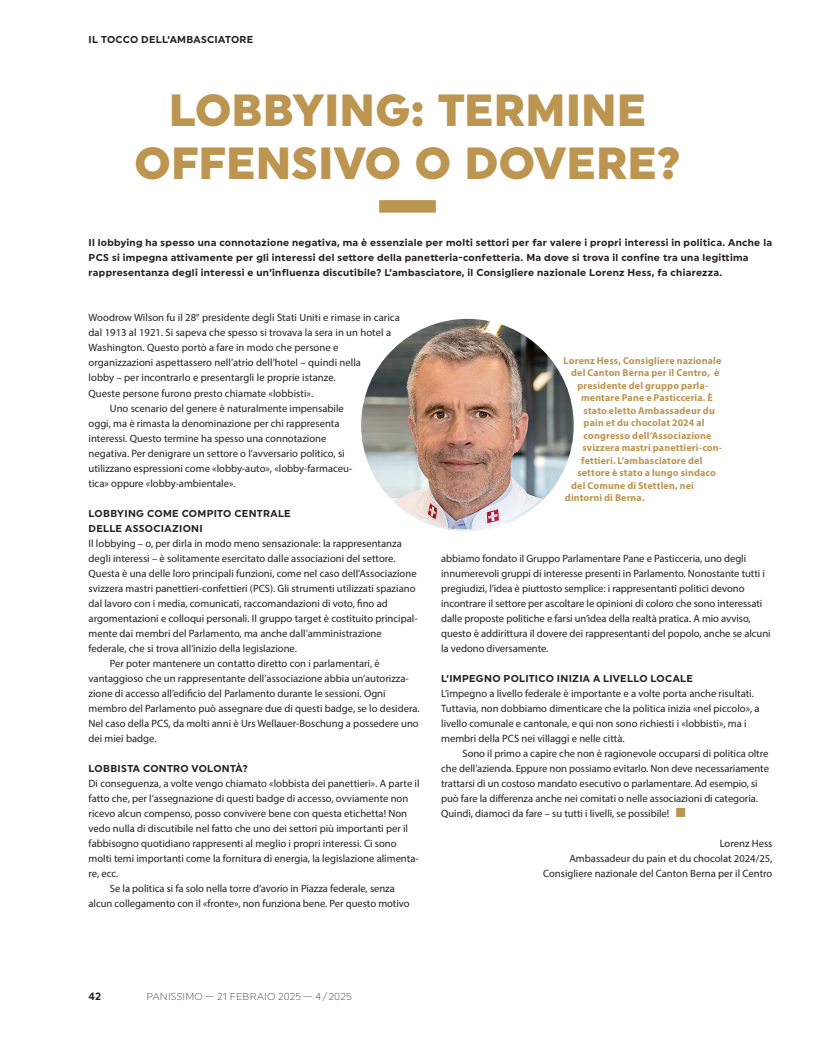
<style>
.page{position:relative;width:815px;height:1053px;background:#fff}
.page>*{position:absolute;margin:0;border:0;box-sizing:border-box;transform-origin:0 0}
.D_37___TITEL_GOLD_MIT_STREICH{font:900 45px/52.5px "Uniform";color:#bc9551;text-align:center}
.D_08___GT_mit_EINZUG{font:10.62px/15px "Myriad Pro";letter-spacing:-.005em;color:#231f20}
.D_07___GT_ohne_EINZUG{font:10.62px/15px "Myriad Pro";color:#231f20}
.D_39___AUTOR_SPEZIALE_SEITE{font:10.62px/15px "Myriad Pro";color:#231f20;text-align:right}
.t1{font:700 10.62px "Uniform";color:#231f20}
.D_38___LEAD_SPEZIALE_SEITE{font:700 10px/15px "Uniform";letter-spacing:.025em;color:#231f20}
.t2{font:700 10px "Myriad Pro";letter-spacing:.015em;color:#bc9551}
.D_06___ZWICHENTITEL{font:700 10px/15px "Uniform";letter-spacing:.03em;color:#231f20}
.t3{font:300 10px "Uniform";letter-spacing:.015em;color:#231f20}
.D_35___SEITENRUBRIK_G{font:700 10px "Uniform";letter-spacing:.025em;color:#231f20}
.s1{color:#bc9551}
</style>
<div class="page">
<div style="left:379px;top:200px;width:57px;height:13px;background:#bc9551"></div>
<img style="left:361px;top:319px;width:213px;height:212px;border-radius:106px">
<p class="D_35___SEITENRUBRIK_G" style="left:89px;top:33px;width:166px">IL TOCCO DELL’AMBASCIATORE</p>
<p class="D_37___TITEL_GOLD_MIT_STREICH" style="left:134px;top:84px;width:548px">LOBBYING: TERMINE<br>OFFENSIVO O DOVERE?</p>
<p class="D_38___LEAD_SPEZIALE_SEITE" style="left:89px;top:235px;width:685px">Il lobbying ha spesso una connotazione negativa, ma è essenziale per molti settori per far valere i propri interessi in politica. Anche la<br>PCS si impegna attivamente per gli interessi del settore della panetteria-confetteria. Ma dove si trova il confine tra una legittima rappresentanza degli interessi e un’influenza discutibile? L’ambasciatore, il Consigliere nazionale Lorenz Hess, fa chiarezza.</p>
<p class="D_07___GT_ohne_EINZUG" style="left:89px;top:310px;width:313px">Woodrow Wilson fu il 28° presidente degli Stati Uniti e rimase in carica dal 1913 al 1921. Si sapeva che spesso si trovava la sera in un hotel a Washington. Questo portò a fare in modo che persone e organizzazioni aspettassero nell’atrio dell’hotel – quindi nella<br>lobby – per incontrarlo e presentargli le proprie istanze.<br>Queste persone furono presto chiamate «lobbisti».</p>
<p class="D_08___GT_mit_EINZUG" style="left:89px;top:400px;width:265px;text-indent:21px">Uno scenario del genere è naturalmente impensabile oggi, ma è rimasta la denominazione per chi rappresenta interessi. Questo termine ha spesso una connotazione negativa. Per denigrare un settore o l’avversario politico, si utilizzano espressioni come «lobby-auto», «lobby-farmaceu&shy;tica» oppure «lobby-ambientale».</p>
<p class="D_06___ZWICHENTITEL" style="left:89px;top:505px;width:204px">LOBBYING COME COMPITO CENTRALE<br>DELLE ASSOCIAZIONI</p>
<p class="D_07___GT_ohne_EINZUG" style="left:89px;top:535px;width:331px">Il lobbying – o, per dirla in modo meno sensazionale: la rappresentanza degli interessi – è solitamente esercitato dalle associazioni del settore.<br>Questa è una delle loro principali funzioni, come nel caso dell’Associazione svizzera mastri panettieri-confettieri (PCS). Gli strumenti utilizzati spaziano dal lavoro con i media, comunicati, raccomandazioni di voto, fino ad argomentazioni e colloqui personali. Il gruppo target è costituito principal&shy;mente dai membri del Parlamento, ma anche dall’amministrazione federale, che si trova all’inizio della legislazione.</p>
<p class="D_08___GT_mit_EINZUG" style="left:89px;top:655px;width:333px;text-indent:21px">Per poter mantenere un contatto diretto con i parlamentari, è vantaggioso che un rappresentante dell’associazione abbia un’autorizza&shy;zione di accesso all’edificio del Parlamento durante le sessioni. Ogni membro del Parlamento può assegnare due di questi badge, se lo desidera.<br>Nel caso della PCS, da molti anni è Urs Wellauer-Boschung a possedere uno dei miei badge.</p>
<p class="D_06___ZWICHENTITEL" style="left:89px;top:760px;width:161px">LOBBISTA CONTRO VOLONTÀ?</p>
<p class="D_07___GT_ohne_EINZUG" style="left:89px;top:775px;width:332px">Di conseguenza, a volte vengo chiamato «lobbista dei panettieri». A parte il fatto che, per l’assegnazione di questi badge di accesso, ovviamente non ricevo alcun compenso, posso convivere bene con questa etichetta! Non vedo nulla di discutibile nel fatto che uno dei settori più importanti per il fabbisogno quotidiano rappresenti al meglio i propri interessi. Ci sono molti temi importanti come la fornitura di energia, la legislazione alimenta&shy;re, ecc.</p>
<p class="D_08___GT_mit_EINZUG" style="left:89px;top:880px;width:323px;text-indent:21px">Se la politica si fa solo nella torre d’avorio in Piazza federale, senza alcun collegamento con il «fronte», non funziona bene. Per questo motivo</p>
<p class="t2" style="left:564px;top:354px;width:159px">Lorenz Hess, Consigliere nazionale</p>
<p class="t2" style="left:571px;top:366px;width:150px">del Canton Berna per il Centro, è</p>
<p class="t2" style="left:577px;top:379px;width:132px">presidente del gruppo parla-</p>
<p class="t2" style="left:581px;top:391px;width:133px">mentare Pane e Pasticceria. È</p>
<p class="t2" style="left:584px;top:404px;width:133px">stato eletto Ambassadeur du</p>
<p class="t2" style="left:584px;top:416px;width:122px">pain et du chocolat 2024 al</p>
<p class="t2" style="left:584px;top:429px;width:129px">congresso dell’Associazione</p>
<p class="t2" style="left:582px;top:441px;width:141px">svizzera mastri panettieri-con-</p>
<p class="t2" style="left:581px;top:454px;width:123px">fettieri. L’ambasciatore del</p>
<p class="t2" style="left:577px;top:466px;width:140px">settore è stato a lungo sindaco</p>
<p class="t2" style="left:571px;top:479px;width:124px">del Comune di Stettlen, nei</p>
<p class="t2" style="left:565px;top:491px;width:81px">dintorni di Berna.</p>
<p class="D_08___GT_mit_EINZUG" style="left:441px;top:550px;width:331px">abbiamo fondato il Gruppo Parlamentare Pane e Pasticceria, uno degli innumerevoli gruppi di interesse presenti in Parlamento. Nonostante tutti i pregiudizi, l’idea è piuttosto semplice: i rappresentanti politici devono incontrare il settore per ascoltare le opinioni di coloro che sono interessati dalle proposte politiche e farsi un’idea della realtà pratica. A mio avviso, questo è addirittura il dovere dei rappresentanti del popolo, anche se alcuni la vedono diversamente.</p>
<p class="D_06___ZWICHENTITEL" style="left:441px;top:670px;width:253px">L’IMPEGNO POLITICO INIZIA A LIVELLO LOCALE</p>
<p class="D_07___GT_ohne_EINZUG" style="left:441px;top:685px;width:320px">L’impegno a livello federale è importante e a volte porta anche risultati.<br>Tuttavia, non dobbiamo dimenticare che la politica inizia «nel piccolo», a livello comunale e cantonale, e qui non sono richiesti i «lobbisti», ma i membri della PCS nei villaggi e nelle città.</p>
<p class="D_08___GT_mit_EINZUG" style="left:441px;top:745px;width:329px;text-indent:21px">Sono il primo a capire che non è ragionevole occuparsi di politica oltre che dell’azienda. Eppure non possiamo evitarlo. Non deve necessariamente trattarsi di un costoso mandato esecutivo o parlamentare. Ad esempio, si può fare la differenza anche nei comitati o nelle associazioni di categoria.<br>Quindi, diamoci da fare – su tutti i livelli, se possibile! <span class="s1">■</span></p>
<p class="D_39___AUTOR_SPEZIALE_SEITE" style="left:543px;top:835px;width:231px">Lorenz Hess<br>Ambassadeur du pain et du chocolat 2024/25,<br>Consigliere nazionale del Canton Berna per il Centro</p>
<p class="t1" style="left:89px;top:989px;width:14px">42</p>
<p class="t3" style="left:146px;top:990px;width:207px">PANISSIMO — 21 FEBRAIO 2025 — 4/ 2025</p>
</div>
